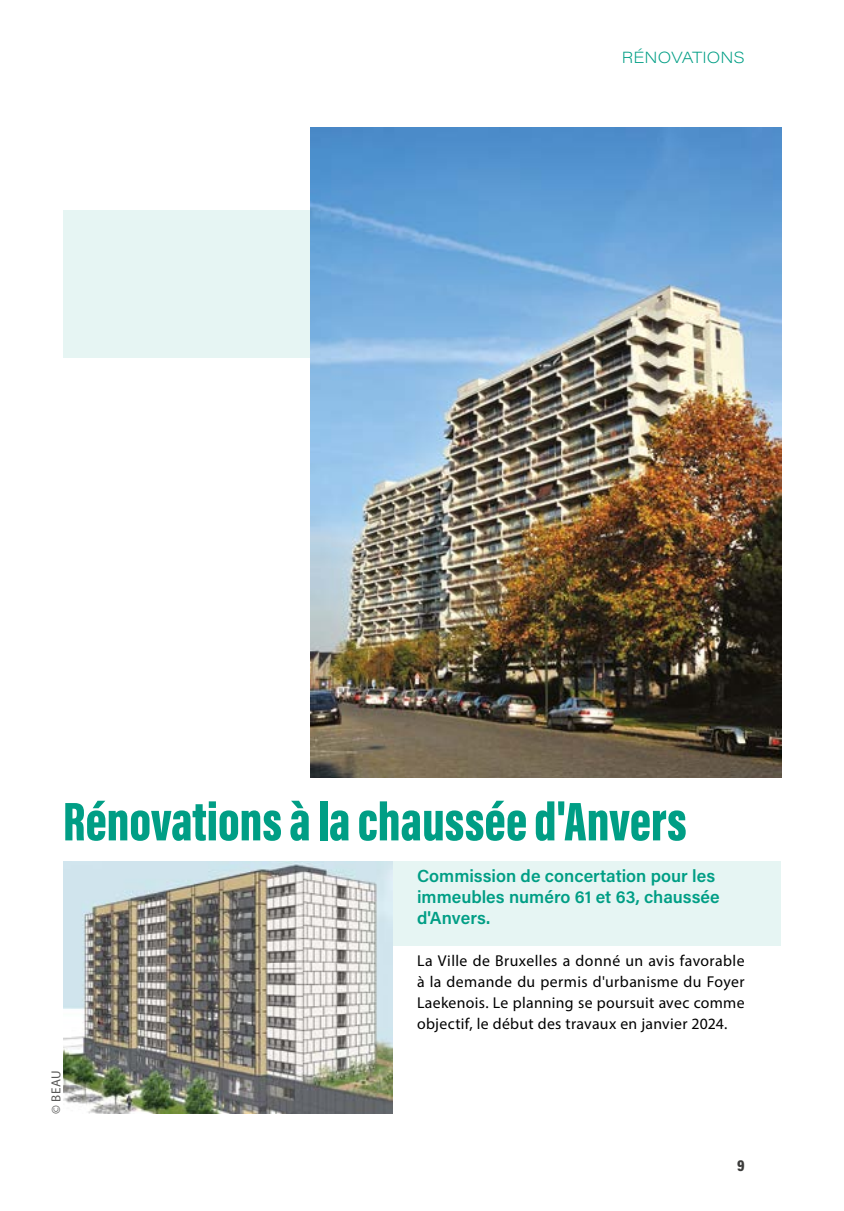
<style>
.page{position:relative;width:844px;height:1211px;background:#fff}
.page>*{position:absolute;margin:0;border:0;box-sizing:border-box;transform-origin:0 0}
.t1{font:900 56px "Acumin Pro Extra Cond";color:#009e85}
.t2{font:600 17.5px/21px "Acumin Pro";color:#009e85}
.t3{font:15.75px/21px "Myriad Pro";letter-spacing:.02em;color:#000;text-align:justify}
.t4{font:200 15.75px "Acumin Pro Wide";letter-spacing:.005em;color:#009e85}
.t5{font:900 15.75px "Acumin Pro Cond";color:#3c3c3b}
.t6{font:13.12px "Myriad Pro";color:#575756}
</style>
<div class="page">
<div style="left:63px;top:210px;width:562px;height:147px;background:#e6f5f3"></div>
<div style="left:371px;top:861px;width:410px;height:84px;background:#e6f5f3"></div>
<img style="left:63px;top:861px;width:329px;height:252px">
<img style="left:310px;top:127px;width:471px;height:650px">
<p class="t4" style="left:621px;top:46px;width:124px">RÉNOVATIONS</p>
<h1 class="t1" style="left:63px;top:787px;width:625px">Rénovations à la chaussée d'Anvers</h1>
<p class="t2" style="left:417px;top:865px;width:304px">Commission de concertation pour les immeubles numéro 61 et 63, chaussée d'Anvers.</p>
<p class="t3" style="left:417px;top:950px;width:329px">La Ville de Bruxelles a donné un avis favorable à la demande du permis d'urbanisme du Foyer Laekenois. Le planning se poursuit avec comme objectif, le début des travaux en janvier 2024.</p>
<p class="t6" style="left:48px;top:1113px;width:44px;rotate:-90deg">© BEAU</p>
<p class="t5" style="left:737px;top:1155px;width:9px">9</p>
</div>
